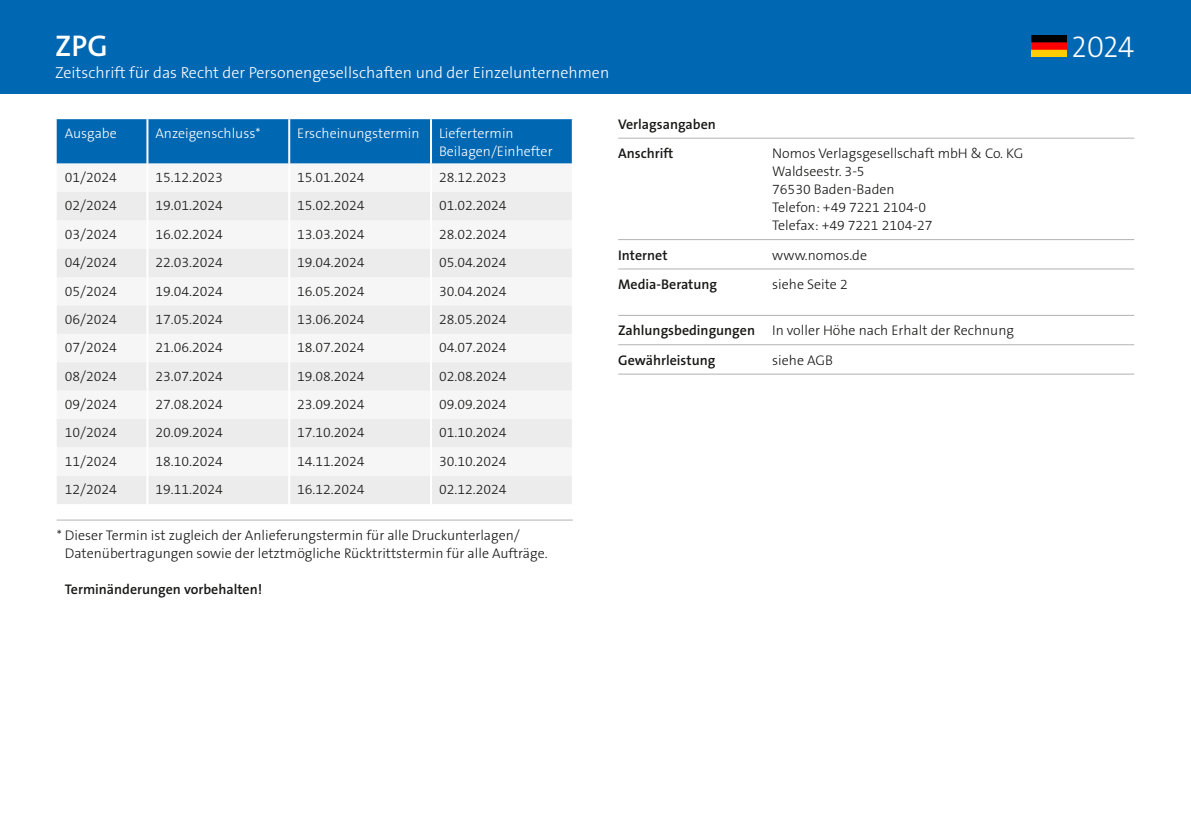
<style>
.page{position:relative;width:1191px;height:840px;background:#fff}
.page>*{position:absolute;margin:0;border:0;box-sizing:border-box;transform-origin:0 0}
.t1{font:300 30px "The Sans Os F";color:#fff}
.t2{font:600 30px "The Sans Os F";color:#fff}
.t3{font:300 16px "The Sans Os F";color:#fff}
.t4{font:300 14px/18px "The Sans Os F";color:#181716}
.t5{font:600 14px/29.4px "The Sans Os F";color:#181716}
.t6{font:300 14px/18px "The Sans Os F";color:#fff}
.s1{font-weight:300}
</style>
<div class="page">
<div style="left:0;top:0;width:1191px;height:94px;background:#0067b3"></div>
<img style="left:1031px;top:35px;width:36px;height:22px">
<hr style="left:618px;top:138px;width:516px;height:1px;background:#b1b2b3">
<hr style="left:618px;top:239px;width:516px;height:1px;background:#b1b2b3">
<hr style="left:618px;top:268px;width:516px;height:1px;background:#b1b2b3">
<hr style="left:618px;top:315px;width:516px;height:1px;background:#b1b2b3">
<hr style="left:618px;top:344px;width:516px;height:1px;background:#b1b2b3">
<hr style="left:618px;top:373px;width:516px;height:1px;background:#b1b2b3">
<div style="left:57px;top:119px;width:515px;height:44px;background:#0067b3"></div>
<svg style="left:57px;top:192px;width:515px;height:312px;fill:#ececec"></svg>
<hr style="left:146px;top:119px;width:2px;height:44px;background:#fff">
<hr style="left:146px;top:192px;width:2px;height:28px;background:#fff">
<hr style="left:146px;top:220px;width:2px;height:28px;background:#fff">
<hr style="left:146px;top:248px;width:2px;height:29px;background:#fff">
<hr style="left:146px;top:277px;width:2px;height:28px;background:#fff">
<hr style="left:146px;top:305px;width:2px;height:28px;background:#fff">
<hr style="left:146px;top:333px;width:2px;height:29px;background:#fff">
<hr style="left:146px;top:362px;width:2px;height:28px;background:#fff">
<hr style="left:146px;top:390px;width:2px;height:29px;background:#fff">
<hr style="left:146px;top:419px;width:2px;height:28px;background:#fff">
<hr style="left:146px;top:447px;width:2px;height:28px;background:#fff">
<hr style="left:146px;top:475px;width:2px;height:29px;background:#fff">
<hr style="left:288px;top:119px;width:2px;height:44px;background:#fff">
<hr style="left:430px;top:119px;width:2px;height:44px;background:#fff">
<hr style="left:288px;top:192px;width:2px;height:28px;background:#fff">
<hr style="left:430px;top:192px;width:2px;height:28px;background:#fff">
<hr style="left:288px;top:220px;width:2px;height:28px;background:#fff">
<hr style="left:430px;top:220px;width:2px;height:28px;background:#fff">
<hr style="left:288px;top:248px;width:2px;height:29px;background:#fff">
<hr style="left:430px;top:248px;width:2px;height:29px;background:#fff">
<hr style="left:288px;top:277px;width:2px;height:28px;background:#fff">
<hr style="left:430px;top:277px;width:2px;height:28px;background:#fff">
<hr style="left:288px;top:305px;width:2px;height:28px;background:#fff">
<hr style="left:430px;top:305px;width:2px;height:28px;background:#fff">
<hr style="left:288px;top:333px;width:2px;height:29px;background:#fff">
<hr style="left:430px;top:333px;width:2px;height:29px;background:#fff">
<hr style="left:288px;top:362px;width:2px;height:28px;background:#fff">
<hr style="left:430px;top:362px;width:2px;height:28px;background:#fff">
<hr style="left:288px;top:390px;width:2px;height:29px;background:#fff">
<hr style="left:430px;top:390px;width:2px;height:29px;background:#fff">
<hr style="left:288px;top:419px;width:2px;height:28px;background:#fff">
<hr style="left:430px;top:419px;width:2px;height:28px;background:#fff">
<hr style="left:288px;top:447px;width:2px;height:28px;background:#fff">
<hr style="left:430px;top:447px;width:2px;height:28px;background:#fff">
<hr style="left:288px;top:475px;width:2px;height:29px;background:#fff">
<hr style="left:430px;top:475px;width:2px;height:29px;background:#fff">
<hr style="left:57px;top:519px;width:516px;height:1px;background:#b1b2b3">
<h1 class="t2" style="left:55px;top:27px;width:54px">ZPG</h1>
<p class="t3" style="left:55px;top:63px;width:555px">Zeitschrift für das Recht der Personengesellschaften und der Einzelunternehmen</p>
<p class="t6" style="left:65px;top:124px;width:54px">Ausgabe</p>
<p class="t6" style="left:155px;top:124px;width:107px">Anzeigenschluss*</p>
<p class="t6" style="left:297px;top:124px;width:124px">Erscheinungstermin</p>
<p class="t6" style="left:439px;top:124px;width:115px">Liefertermin<br>Beilagen/Einhefter</p>
<p class="t4" style="left:65px;top:168px;width:54px">01/2024</p>
<p class="t4" style="left:155px;top:168px;width:69px">15.12.2023</p>
<p class="t4" style="left:297px;top:168px;width:69px">15.01.2024</p>
<p class="t4" style="left:439px;top:168px;width:69px">28.12.2023</p>
<p class="t4" style="left:65px;top:197px;width:54px">02/2024</p>
<p class="t4" style="left:155px;top:197px;width:69px">19.01.2024</p>
<p class="t4" style="left:297px;top:197px;width:69px">15.02.2024</p>
<p class="t4" style="left:439px;top:197px;width:69px">01.02.2024</p>
<p class="t4" style="left:65px;top:225px;width:54px">03/2024</p>
<p class="t4" style="left:155px;top:225px;width:69px">16.02.2024</p>
<p class="t4" style="left:297px;top:225px;width:69px">13.03.2024</p>
<p class="t4" style="left:439px;top:225px;width:69px">28.02.2024</p>
<p class="t4" style="left:65px;top:253px;width:54px">04/2024</p>
<p class="t4" style="left:155px;top:253px;width:69px">22.03.2024</p>
<p class="t4" style="left:297px;top:253px;width:69px">19.04.2024</p>
<p class="t4" style="left:439px;top:253px;width:69px">05.04.2024</p>
<p class="t4" style="left:65px;top:282px;width:54px">05/2024</p>
<p class="t4" style="left:155px;top:282px;width:69px">19.04.2024</p>
<p class="t4" style="left:297px;top:282px;width:69px">16.05.2024</p>
<p class="t4" style="left:439px;top:282px;width:69px">30.04.2024</p>
<p class="t4" style="left:65px;top:310px;width:54px">06/2024</p>
<p class="t4" style="left:155px;top:310px;width:69px">17.05.2024</p>
<p class="t4" style="left:297px;top:310px;width:69px">13.06.2024</p>
<p class="t4" style="left:439px;top:310px;width:69px">28.05.2024</p>
<p class="t4" style="left:65px;top:338px;width:54px">07/2024</p>
<p class="t4" style="left:155px;top:338px;width:69px">21.06.2024</p>
<p class="t4" style="left:297px;top:338px;width:69px">18.07.2024</p>
<p class="t4" style="left:439px;top:338px;width:69px">04.07.2024</p>
<p class="t4" style="left:65px;top:367px;width:54px">08/2024</p>
<p class="t4" style="left:155px;top:367px;width:69px">23.07.2024</p>
<p class="t4" style="left:297px;top:367px;width:69px">19.08.2024</p>
<p class="t4" style="left:439px;top:367px;width:69px">02.08.2024</p>
<p class="t4" style="left:65px;top:395px;width:54px">09/2024</p>
<p class="t4" style="left:155px;top:395px;width:69px">27.08.2024</p>
<p class="t4" style="left:297px;top:395px;width:69px">23.09.2024</p>
<p class="t4" style="left:439px;top:395px;width:69px">09.09.2024</p>
<p class="t4" style="left:65px;top:423px;width:54px">10/2024</p>
<p class="t4" style="left:155px;top:423px;width:69px">20.09.2024</p>
<p class="t4" style="left:297px;top:423px;width:69px">17.10.2024</p>
<p class="t4" style="left:439px;top:423px;width:69px">01.10.2024</p>
<p class="t4" style="left:65px;top:452px;width:54px">11/2024</p>
<p class="t4" style="left:155px;top:452px;width:69px">18.10.2024</p>
<p class="t4" style="left:297px;top:452px;width:69px">14.11.2024</p>
<p class="t4" style="left:439px;top:452px;width:69px">30.10.2024</p>
<p class="t4" style="left:65px;top:480px;width:54px">12/2024</p>
<p class="t4" style="left:155px;top:480px;width:69px">19.11.2024</p>
<p class="t4" style="left:297px;top:480px;width:69px">16.12.2024</p>
<p class="t4" style="left:439px;top:480px;width:69px">02.12.2024</p>
<p class="t4" style="left:65px;top:526px;width:484px;text-indent:-8px">* Dieser Termin ist zugleich der Anlieferungstermin für alle Druckunterlagen/<br>Datenübertragungen sowie der letztmögliche Rücktrittstermin für alle Aufträge.</p>
<p class="t5" style="left:65px;top:574px;width:199px">Terminänderungen vorbehalten!</p>
<p class="t5" style="left:618px;top:109px;width:99px">Verlagsangaben<br>Anschrift</p>
<p class="t4" style="left:772px;top:144px;width:253px">Nomos Verlagsgesellschaft mbH &amp; Co. KG<br>Waldseestr. 3-5<br>76530 Baden-Baden<br>Telefon: +49 7221 2104-0<br>Telefax: +49 7221 2104-27</p>
<p class="t5" style="left:618px;top:240px;width:51px">Internet</p>
<p class="t4" style="left:772px;top:246px;width:96px">www.nomos.de</p>
<p class="t5" style="left:618px;top:269px;width:100px">Media-Beratung</p>
<p class="t4" style="left:772px;top:275px;width:77px">siehe Seite 2</p>
<p class="t5" style="left:618px;top:316px;width:397px">Zahlungsbedingungen <span class="s1">In voller Höhe nach Erhalt der Rechnung<br></span>Gewährleistung</p>
<p class="t4" style="left:772px;top:351px;width:62px">siehe AGB</p>
<h1 class="t1" style="left:1071px;top:27px;width:64px">2024</h1>
</div>
